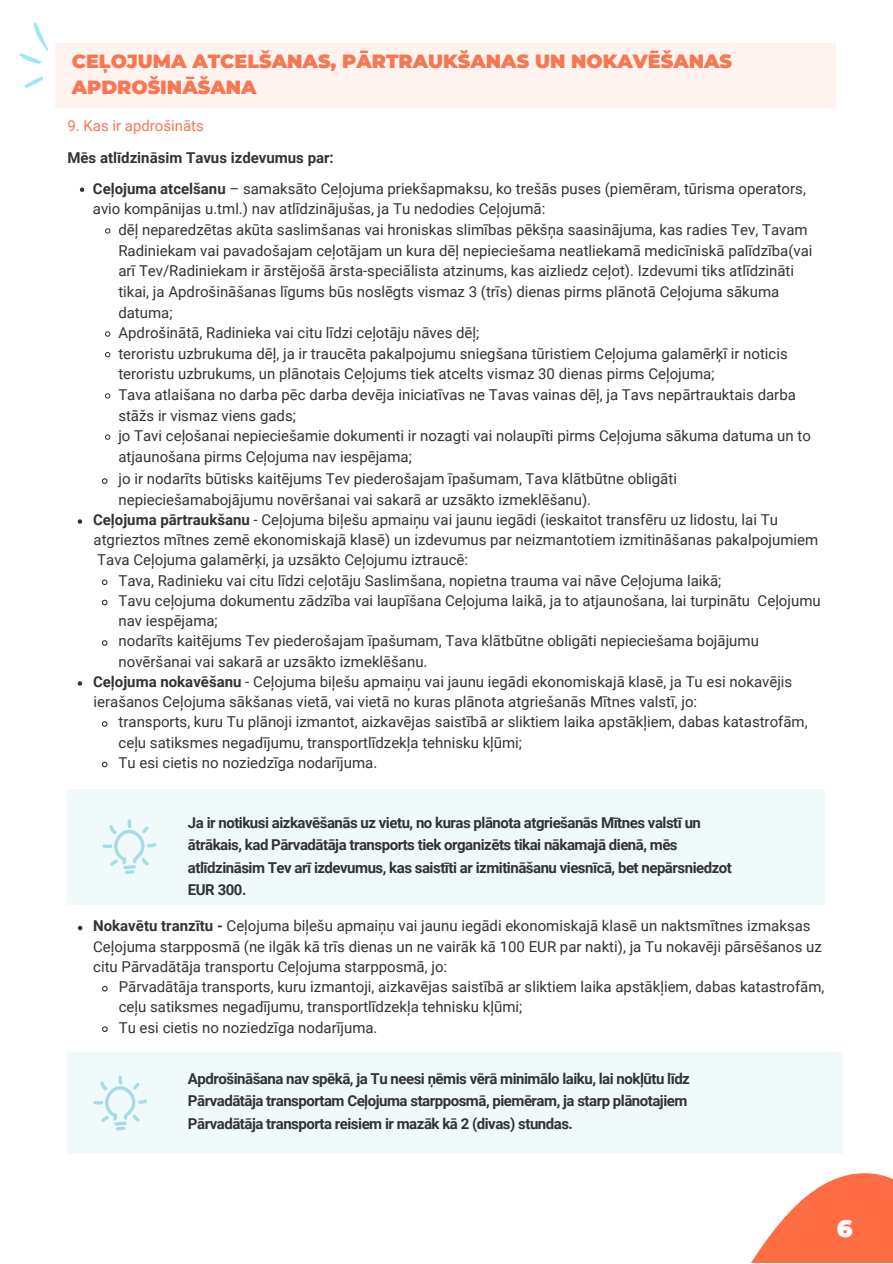
<style>
.page{position:relative;width:893px;height:1264px;background:#fff}
.page>*{position:absolute;margin:0;border:0;box-sizing:border-box;transform-origin:0 0}
.t1{font:900 24px "Montserrat";color:#fff}
.t2{font:900 19.2px "Montserrat";color:#f87651}
.t3{font:15px/20.5px "Roboto";color:#333}
.t4{font:700 15px/22.5px "Roboto";letter-spacing:-.03em;color:#333}
.t5{font:700 15px "Roboto";color:#333}
.t6{font:15px "Roboto";color:#f87651}
.s1{font-weight:700}
</style>
<div class="page">
<svg style="left:80px;top:187px;width:4px;height:5px"></svg>
<svg style="left:105px;top:228px;width:6px;height:6px"></svg>
<svg style="left:105px;top:331px;width:6px;height:6px"></svg>
<svg style="left:105px;top:352px;width:6px;height:5px"></svg>
<svg style="left:105px;top:393px;width:6px;height:6px"></svg>
<svg style="left:105px;top:434px;width:6px;height:6px"></svg>
<div style="left:56px;top:43px;width:780px;height:64px;background:#fef3ee"></div>
<svg style="left:101px;top:478px;width:7px;height:6px"></svg>
<svg style="left:78px;top:519px;width:4px;height:5px"></svg>
<svg style="left:101px;top:579px;width:7px;height:7px"></svg>
<svg style="left:101px;top:599px;width:7px;height:7px"></svg>
<svg style="left:101px;top:640px;width:7px;height:6px"></svg>
<svg style="left:78px;top:681px;width:4px;height:4px"></svg>
<svg style="left:101px;top:721px;width:7px;height:6px"></svg>
<svg style="left:101px;top:761px;width:7px;height:7px"></svg>
<svg style="left:78px;top:925px;width:4px;height:5px"></svg>
<svg style="left:102px;top:986px;width:6px;height:6px"></svg>
<svg style="left:102px;top:1026px;width:6px;height:6px"></svg>
<div style="left:67px;top:789px;width:758px;height:115px;background:#f1fafa"></div>
<svg style="left:102px;top:819px;width:54px;height:55px"></svg>
<svg style="left:19px;top:22px;width:29px;height:42px"></svg>
<svg style="left:24px;top:76px;width:20px;height:12px"></svg>
<svg style="left:751px;top:1173px;width:141px;height:89px"></svg>
<div style="left:68px;top:1052px;width:775px;height:102px;background:#f1fafa"></div>
<svg style="left:93px;top:1075px;width:54px;height:55px"></svg>
<p class="t2" style="left:72px;top:49px;width:661px">CEĻOJUMA ATCELŠANAS, PĀRTRAUKŠANAS UN NOKAVĒŠANAS</p>
<p class="t2" style="left:72px;top:75px;width:186px">APDROŠINĀŠANA</p>
<p class="t6" style="left:67px;top:117px;width:138px">9. Kas ir apdrošināts</p>
<p class="t5" style="left:67px;top:149px;width:268px">Mēs atlīdzināsim Tavus izdevumus par:</p>
<p class="t3" style="left:93px;top:178px;width:714px"><span class="s1">Ceļojuma atcelšanu</span> – samaksāto Ceļojuma priekšapmaksu, ko trešās puses (piemēram, tūrisma operators, avio kompānijas u.tml.) nav atlīdzinājušas, ja Tu nedodies Ceļojumā:</p>
<p class="t3" style="left:118px;top:220px;width:695px">dēļ neparedzētas akūta saslimšanas vai hroniskas slimības pēkšņa saasinājuma, kas radies Tev, Tavam Radiniekam vai pavadošajam ceļotājam un kura dēļ nepieciešama neatliekamā medicīniskā palīdzība(vai arī Tev/Radiniekam ir ārstējošā ārsta-speciālista atzinums, kas aizliedz ceļot). Izdevumi tiks atlīdzināti tikai, ja Apdrošināšanas līgums būs noslēgts vismaz 3 (trīs) dienas pirms plānotā Ceļojuma sākuma datuma;</p>
<p class="t3" style="left:118px;top:323px;width:362px">Apdrošinātā, Radinieka vai citu līdzi ceļotāju nāves dēļ;</p>
<p class="t3" style="left:118px;top:343px;width:671px">teroristu uzbrukuma dēļ, ja ir traucēta pakalpojumu sniegšana tūristiem Ceļojuma galamērķī ir noticis teroristu uzbrukums, un plānotais Ceļojums tiek atcelts vismaz 30 dienas pirms Ceļojuma;</p>
<p class="t3" style="left:118px;top:384px;width:679px">Tava atlaišana no darba pēc darba devēja iniciatīvas ne Tavas vainas dēļ, ja Tavs nepārtrauktais darba stāžs ir vismaz viens gads;</p>
<p class="t3" style="left:118px;top:426px;width:694px">jo Tavi ceļošanai nepieciešamie dokumenti ir nozagti vai nolaupīti pirms Ceļojuma sākuma datuma un to atjaunošana pirms Ceļojuma nav iespējama;</p>
<p class="t3" style="left:118px;top:469px;width:560px">jo ir nodarīts būtisks kaitējums Tev piederošajam īpašumam, Tava klātbūtne obligāti nepieciešamabojājumu novēršanai vai sakarā ar uzsākto izmeklēšanu).</p>
<p class="t3" style="left:93px;top:509px;width:686px"><span class="s1">Ceļojuma pārtraukšanu</span> - Ceļojuma biļešu apmaiņu vai jaunu iegādi (ieskaitot transfēru uz lidostu, lai Tu</p>
<p class="t3" style="left:94px;top:530px;width:726px">atgrieztos mītnes zemē ekonomiskajā klasē) un izdevumus par neizmantotiem izmitināšanas pakalpojumiem</p>
<p class="t3" style="left:97px;top:550px;width:372px">Tava Ceļojuma galamērķi, ja uzsākto Ceļojumu iztraucē:</p>
<p class="t3" style="left:118px;top:570px;width:604px">Tava, Radinieku vai citu līdzi ceļotāju Saslimšana, nopietna trauma vai nāve Ceļojuma laikā;</p>
<p class="t3" style="left:118px;top:590px;width:703px">Tavu ceļojuma dokumentu zādzība vai laupīšana Ceļojuma laikā, ja to atjaunošana, lai turpinātu Ceļojumu nav iespējama;</p>
<p class="t3" style="left:118px;top:631px;width:641px">nodarīts kaitējums Tev piederošajam īpašumam, Tava klātbūtne obligāti nepieciešama bojājumu novēršanai vai sakarā ar uzsākto izmeklēšanu.</p>
<p class="t3" style="left:93px;top:671px;width:700px"><span class="s1">Ceļojuma nokavēšanu</span> - Ceļojuma biļešu apmaiņu vai jaunu iegādi ekonomiskajā klasē, ja Tu esi nokavējis</p>
<p class="t3" style="left:118px;top:712px;width:690px">transports, kuru Tu plānoji izmantot, aizkavējas saistībā ar sliktiem laika apstākļiem, dabas katastrofām, ceļu satiksmes negadījumu, transportlīdzekļa tehnisku kļūmi;</p>
<p class="t3" style="left:118px;top:752px;width:260px">Tu esi cietis no noziedzīga nodarījuma.</p>
<p class="t3" style="left:94px;top:691px;width:605px">ierašanos Ceļojuma sākšanas vietā, vai vietā no kuras plānota atgriešanās Mītnes valstī, jo:</p>
<p class="t4" style="left:188px;top:811px;width:545px">Ja ir notikusi aizkavēšanās uz vietu, no kuras plānota atgriešanās Mītnes valstī un ātrākais, kad Pārvadātāja transports tiek organizēts tikai nākamajā dienā, mēs atlīdzināsim Tev arī izdevumus, kas saistīti ar izmitināšanu viesnīcā, bet nepārsniedzot EUR 300.</p>
<p class="t3" style="left:93px;top:916px;width:730px"><span class="s1">Nokavētu tranzītu -</span> Ceļojuma biļešu apmaiņu vai jaunu iegādi ekonomiskajā klasē un naktsmītnes izmaksas<br>Ceļojuma starpposmā (ne ilgāk kā trīs dienas un ne vairāk kā 100 EUR par nakti), ja Tu nokavēji pārsēšanos uz citu Pārvadātāja transportu Ceļojuma starpposmā, jo:</p>
<p class="t3" style="left:119px;top:976px;width:707px">Pārvadātāja transports, kuru izmantoji, aizkavējas saistībā ar sliktiem laika apstākļiem, dabas katastrofām, ceļu satiksmes negadījumu, transportlīdzekļa tehnisku kļūmi;</p>
<p class="t3" style="left:119px;top:1017px;width:260px">Tu esi cietis no noziedzīga nodarījuma.</p>
<p class="t4" style="left:188px;top:1067px;width:503px">Apdrošināšana nav spēkā, ja Tu neesi ņēmis vērā minimālo laiku, lai nokļūtu līdz<br>Pārvadātāja transportam Ceļojuma starpposmā, piemēram, ja starp plānotajiem<br>Pārvadātāja transporta reisiem ir mazāk kā 2 (divas) stundas.</p>
<p class="t1" style="left:836px;top:1213px;width:17px">6</p>
</div>
